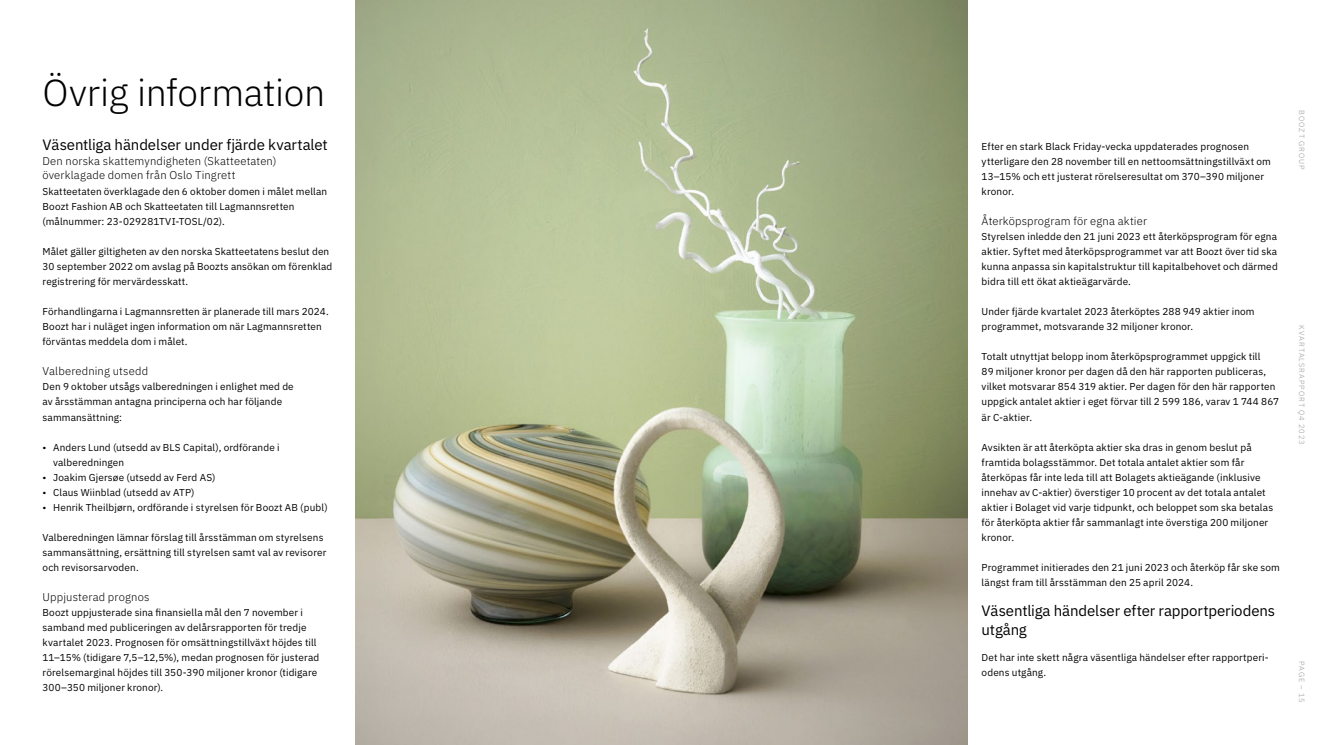
<style>
.page{position:relative;width:1323px;height:745px;background:#fff}
.page>*{position:absolute;margin:0;border:0;box-sizing:border-box;transform-origin:0 0}
.t1{font:300 37.5px "IBM Plex Sans";letter-spacing:-.01em;color:#000}
.t2{font:15px/18.8px "IBM Plex Sans";letter-spacing:-.01em;color:#000}
.t3{font:300 11.25px/13.5px "IBM Plex Sans";letter-spacing:.015em;color:#000}
.t4{font:10px/15px "IBM Plex Sans";letter-spacing:.015em;color:#000}
.t5{font:300 7.5px "IBM Plex Sans";letter-spacing:.125em;color:#999}
</style>
<div class="page">
<img style="left:355px;top:0;width:612px;height:744px">
<h1 class="t1" style="left:43px;top:64px;width:284px">Övrig information</h1>
<h2 class="t2" style="left:43px;top:134px;width:287px">Väsentliga händelser under fjärde kvartalet</h2>
<p class="t3" style="left:43px;top:153px;width:236px">Den norska skattemyndigheten (Skatteetaten) överklagade domen från Oslo Tingrett</p>
<p class="t4" style="left:43px;top:183px;width:286px">Skatteetaten överklagade den 6 oktober domen i målet mellan<br>Boozt Fashion AB och Skatteetaten till Lagmannsretten (målnummer: 23-029281TVI-TOSL/02).</p>
<p class="t4" style="left:43px;top:243px;width:291px">Målet gäller giltigheten av den norska Skatteetatens beslut den<br>30 september 2022 om avslag på Boozts ansökan om förenklad registrering för mervärdesskatt.</p>
<p class="t4" style="left:43px;top:303px;width:288px">Förhandlingarna i Lagmannsretten är planerade till mars 2024.<br>Boozt har i nuläget ingen information om när Lagmannsretten förväntas meddela dom i målet.</p>
<p class="t3" style="left:43px;top:363px;width:107px">Valberedning utsedd</p>
<p class="t4" style="left:43px;top:378px;width:253px">Den 9 oktober utsågs valberedningen i enlighet med de av årsstämman antagna principerna och har följande sammansättning:</p>
<p class="t4" style="left:53px;top:438px;width:228px;text-indent:-11px">• Anders Lund (utsedd av BLS Capital), ordförande i valberedningen</p>
<p class="t4" style="left:43px;top:468px;width:174px">• Joakim Gjersøe (utsedd av Ferd AS)</p>
<p class="t4" style="left:43px;top:483px;width:153px">• Claus Wiinblad (utsedd av ATP)</p>
<p class="t4" style="left:43px;top:498px;width:287px">• Henrik Theilbjørn, ordförande i styrelsen för Boozt AB (publ)</p>
<p class="t4" style="left:43px;top:528px;width:285px">Valberedningen lämnar förslag till årsstämman om styrelsens sammansättning, ersättning till styrelsen samt val av revisorer och revisorsarvoden.</p>
<p class="t3" style="left:43px;top:588px;width:108px">Uppjusterad prognos</p>
<p class="t4" style="left:43px;top:603px;width:278px">Boozt uppjusterade sina finansiella mål den 7 november i samband med publiceringen av delårsrapporten för tredje kvartalet 2023. Prognosen för omsättningstillväxt höjdes till 11–15% (tidigare 7,5–12,5%), medan prognosen för justerad rörelsemarginal höjdes till 350-390 miljoner kronor (tidigare 300–350 miljoner kronor).</p>
<p class="t4" style="left:981px;top:138px;width:291px">Efter en stark Black Friday-vecka uppdaterades prognosen ytterligare den 28 november till en nettoomsättningstillväxt om 13–15% och ett justerat rörelseresultat om 370–390 miljoner kronor.</p>
<p class="t3" style="left:981px;top:213px;width:167px">Återköpsprogram för egna aktier</p>
<p class="t4" style="left:981px;top:228px;width:298px;text-align:justify">Styrelsen inledde den 21 juni 2023 ett återköpsprogram för egna aktier. Syftet med återköpsprogrammet var att Boozt över tid ska kunna anpassa sin kapitalstruktur till kapitalbehovet och därmed bidra till ett ökat aktieägarvärde.</p>
<p class="t4" style="left:981px;top:303px;width:275px">Under fjärde kvartalet 2023 återköptes 288 949 aktier inom programmet, motsvarande 32 miljoner kronor.</p>
<p class="t4" style="left:981px;top:348px;width:299px">Totalt utnyttjat belopp inom återköpsprogrammet uppgick till<br>89 miljoner kronor per dagen då den här rapporten publiceras, vilket motsvarar 854 319 aktier. Per dagen för den här rapporten uppgick antalet aktier i eget förvar till 2 599 186, varav 1 744 867 är C-aktier.</p>
<p class="t4" style="left:981px;top:438px;width:293px">Avsikten är att återköpta aktier ska dras in genom beslut på framtida bolagsstämmor. Det totala antalet aktier som får återköpas får inte leda till att Bolagets aktieägande (inklusive innehav av C-aktier) överstiger 10 procent av det totala antalet aktier i Bolaget vid varje tidpunkt, och beloppet som ska betalas för återköpta aktier får sammanlagt inte överstiga 200 miljoner kronor.</p>
<p class="t4" style="left:981px;top:558px;width:300px">Programmet initierades den 21 juni 2023 och återköp får ske som längst fram till årsstämman den 25 april 2024.</p>
<h2 class="t2" style="left:981px;top:599px;width:295px">Väsentliga händelser efter rapportperiodens utgång</h2>
<p class="t4" style="left:981px;top:648px;width:289px">Det har inte skett några väsentliga händelser efter rapportperi&shy;odens utgång.</p>
<p class="t5" style="left:1307px;top:110px;width:61px;rotate:90deg">BOOZT GROUP</p>
<p class="t5" style="left:1307px;top:325px;width:120px;rotate:90deg">KVARTALSRAPPORT Q4 2023</p>
<p class="t5" style="left:1307px;top:660px;width:43px;rotate:90deg">PAGE – 15</p>
</div>
